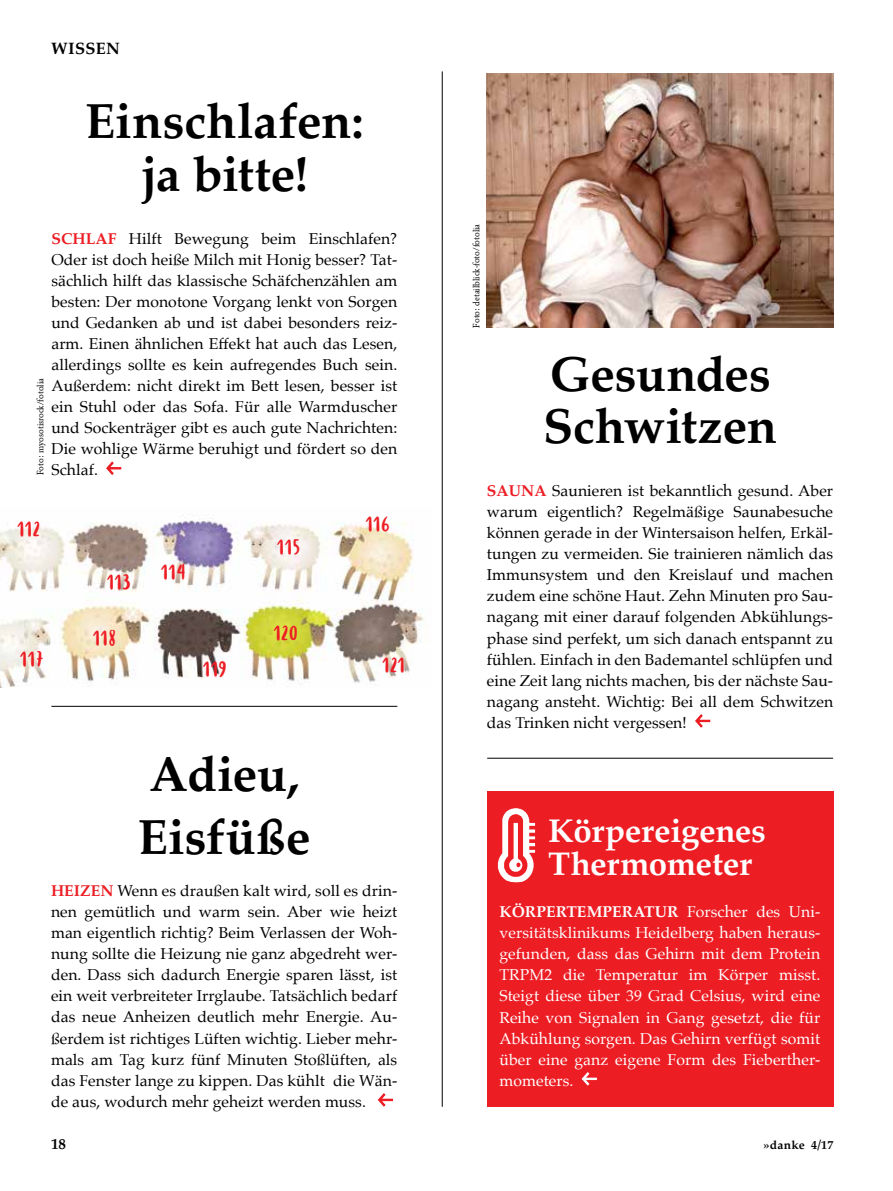
<style>
.page{position:relative;width:893px;height:1191px;background:#fff}
.page>*{position:absolute;margin:0;border:0;box-sizing:border-box;transform-origin:0 0}
.t1{font:700 49.5px/52.5px "Palatino";letter-spacing:-.005em;color:#000}
.t2{font:700 33px/33px "Palatino";letter-spacing:-.005em;color:#fff}
.t3{font:18px "Blog Script";letter-spacing:.005em;color:#ed1d24}
.t4{font:700 16.5px "Palatino";letter-spacing:.025em;color:#000}
.t5{font:15.75px/21px "Palatino";letter-spacing:.005em;color:#000;text-align:justify}
.t6{font:15.75px/21px "Palatino";letter-spacing:.005em;color:#fff;text-align:justify}
.t7{font:700 15px "Palatino";color:#000}
.t8{font:700 12px "Palatino";letter-spacing:.02em;color:#000}
.t9{font:9px "Malteser Garamond Standard";color:#000}
.s1{font-weight:700;color:#ed1d24}
.s2{font-weight:700}
</style>
<div class="page">
<hr style="left:487px;top:758px;width:346px;height:1px;background:#000">
<svg style="left:106px;top:461px;width:16px;height:14px"></svg>
<img style="left:0;top:519px;width:424px;height:168px">
<svg style="left:695px;top:714px;width:16px;height:14px"></svg>
<hr style="left:442px;top:71px;width:1px;height:1035px;background:#000">
<img style="left:487px;top:73px;width:346px;height:254px">
<div style="left:487px;top:791px;width:346px;height:315px;background:#ed1d24"></div>
<svg style="left:581px;top:1072px;width:16px;height:14px"></svg>
<img style="left:479px;top:808px;width:74px;height:74px;border-radius:37px">
<hr style="left:51px;top:706px;width:346px;height:1px;background:#000">
<svg style="left:378px;top:1093px;width:15px;height:14px"></svg>
<p class="t4" style="left:51px;top:34px;width:70px">WISSEN</p>
<h1 class="t1" style="left:85px;top:94px;width:280px;text-align:center">Einschlafen: ja bitte!</h1>
<p class="t5" style="left:51px;top:227px;width:347px"><span class="s1">SCHLAF</span> Hilft Bewegung beim Einschlafen?<br>Oder ist doch heiße Milch mit Honig besser? Tat&shy;sächlich hilft das klassische Schäfchenzählen am besten: Der monotone Vorgang lenkt von Sorgen und Gedanken ab und ist dabei besonders reiz&shy;arm. Einen ähnlichen Effekt hat auch das Lesen, allerdings sollte es kein aufregendes Buch sein.<br>Außerdem: nicht direkt im Bett lesen, besser ist ein Stuhl oder das Sofa. Für alle Warmduscher und Sockenträger gibt es auch gute Nachrichten:<br>Die wohlige Wärme beruhigt und fördert so den Schlaf.</p>
<p class="t9" style="left:35px;top:475px;width:98px;rotate:-90deg">Foto: myosotisrock/fotolia</p>
<p class="t3" style="left:17px;top:518px;width:25px">112</p>
<p class="t3" style="left:20px;top:648px;width:25px">117</p>
<p class="t3" style="left:107px;top:571px;width:26px">113</p>
<p class="t3" style="left:93px;top:627px;width:25px">118</p>
<p class="t3" style="left:161px;top:561px;width:27px">114</p>
<p class="t3" style="left:203px;top:658px;width:26px">119</p>
<p class="t3" style="left:277px;top:536px;width:25px">115</p>
<p class="t3" style="left:273px;top:622px;width:26px">120</p>
<p class="t3" style="left:365px;top:513px;width:26px">116</p>
<p class="t3" style="left:382px;top:654px;width:25px">121</p>
<h1 class="t1" style="left:138px;top:741px;width:174px;line-height:63.2px">Adieu,<br>Eisfüße</h1>
<p class="t5" style="left:51px;top:880px;width:348px"><span class="s1">HEIZEN</span> Wenn es draußen kalt wird, soll es drin&shy;nen gemütlich und warm sein. Aber wie heizt man eigentlich richtig? Beim Verlassen der Woh&shy;nung sollte die Heizung nie ganz abgedreht wer&shy;den. Dass sich dadurch Energie sparen lässt, ist ein weit verbreiteter Irrglaube. Tatsächlich bedarf das neue Anheizen deutlich mehr Energie. Au&shy;ßerdem ist richtiges Lüften wichtig. Lieber mehr&shy;mals am Tag kurz fünf Minuten Stoßlüften, als das Fenster lange zu kippen. Das kühlt die Wän&shy;de aus, wodurch mehr geheizt werden muss.</p>
<p class="t7" style="left:51px;top:1131px;width:16px">18</p>
<p class="t9" style="left:471px;top:328px;width:105px;rotate:-90deg">Foto: detailblick-foto/fotolia</p>
<h1 class="t1" style="left:543px;top:346px;width:236px">Gesundes<br>Schwitzen</h1>
<p class="t5" style="left:487px;top:480px;width:348px"><span class="s1">SAUNA</span> Saunieren ist bekanntlich gesund. Aber warum eigentlich? Regelmäßige Saunabesuche können gerade in der Wintersaison helfen, Erkäl&shy;tungen zu vermeiden. Sie trainieren nämlich das Immunsystem und den Kreislauf und machen zudem eine schöne Haut. Zehn Minuten pro Sau&shy;nagang mit einer darauf folgenden Abkühlungs&shy;phase sind perfekt, um sich danach entspannt zu fühlen. Einfach in den Bademantel schlüpfen und eine Zeit lang nichts machen, bis der nächste Sau&shy;nagang ansteht. Wichtig: Bei all dem Schwitzen das Trinken nicht vergessen!</p>
<h2 class="t2" style="left:548px;top:813px;width:219px">Körpereigenes<br>Thermometer</h2>
<p class="t6" style="left:499px;top:901px;width:322px"><span class="s2">KÖRPERTEMPERATUR</span> Forscher des Uni&shy;versitätsklinikums Heidelberg haben heraus&shy;gefunden, dass das Gehirn mit dem Protein TRPM2 die Temperatur im Körper misst.<br>Steigt diese über 39 Grad Celsius, wird eine Reihe von Signalen in Gang gesetzt, die für Abkühlung sorgen. Das Gehirn verfügt somit über eine ganz eigene Form des Fieberther&shy;mometers.</p>
<p class="t8" style="left:764px;top:1134px;width:71px">»danke 4/17</p>
</div>
